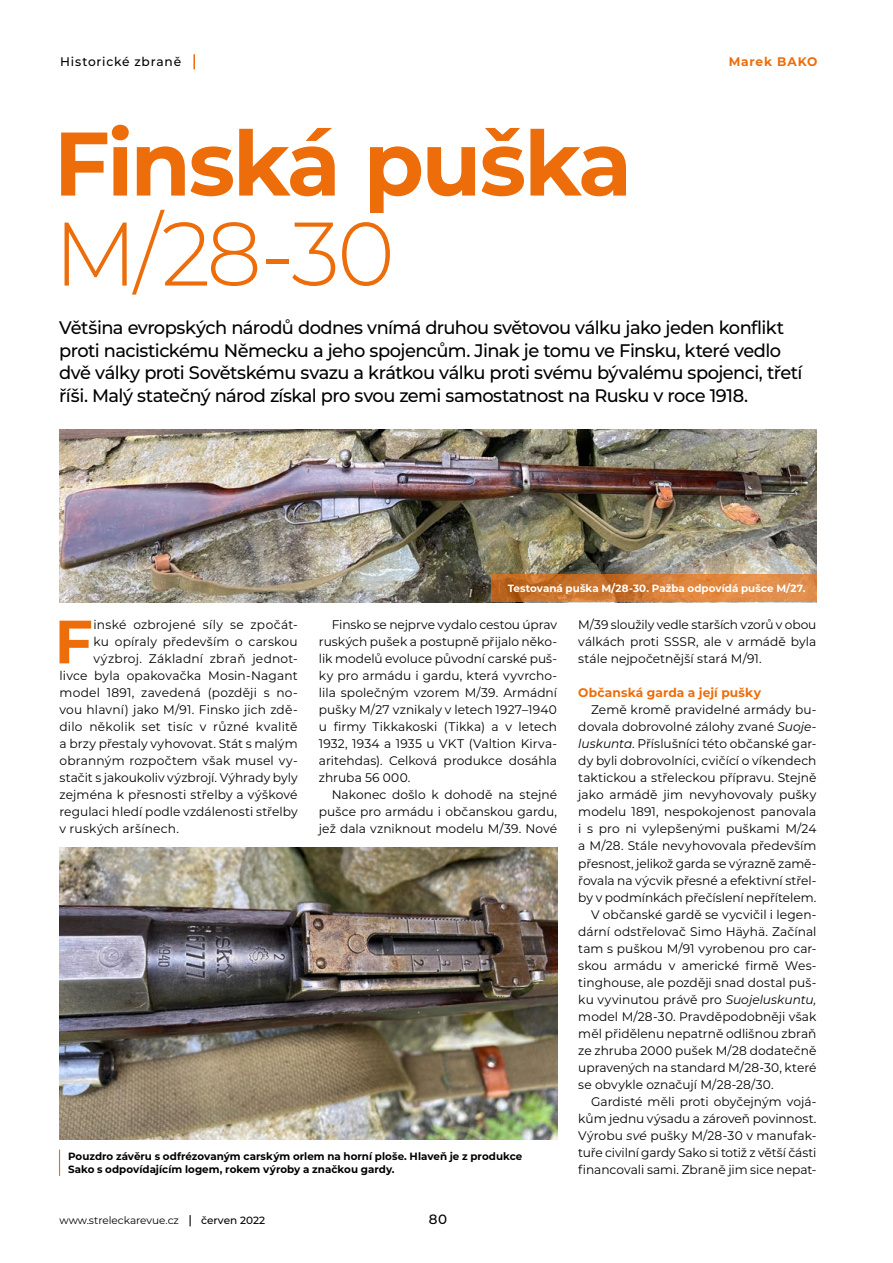
<style>
.page{position:relative;width:893px;height:1263px;background:#fff}
.page>*{position:absolute;margin:0;border:0;box-sizing:border-box;transform-origin:0 0}
.t1{font:700 90px "Montserrat";letter-spacing:-.03em;color:#ed6d0a}
.t2{font:300 90px "Montserrat";color:#ed6d0a}
.t3{font:700 61.05px "Montserrat";color:#ed6d0a}
.t4{font:500 18.15px/22.5px "Montserrat";letter-spacing:-.035em;color:#000}
.t5{font:500 13.5px "Montserrat";color:#000}
.t6{font:12.45px/17px "Montserrat";letter-spacing:.005em;color:#000;text-align:justify}
.t7{font:12.45px "Montserrat";letter-spacing:-.015em;color:#000}
.t8{font:12.45px "Montserrat";letter-spacing:.025em;color:#000}
.t9{font:700 12.45px "Montserrat";letter-spacing:.015em;color:#ed6d0a}
.t10{font:500 12.45px "Montserrat";letter-spacing:.065em;color:#000}
.t11{font:700 12.45px "Montserrat";letter-spacing:.07em;color:#ed6d0a}
.t12{font:700 10.5px/13.5px "Montserrat";letter-spacing:.005em;color:#000}
.t13{font:700 10.5px "Montserrat";letter-spacing:.005em;color:#fff}
.t14{font:10.5px "Montserrat";letter-spacing:-.005em;color:#000}
.s1{font-weight:500;font-size:12px}
.s2{font-weight:500}
.s3{font-style:italic}
</style>
<div class="page">
<svg style="left:193px;top:54px;width:2px;height:15px"></svg>
<img style="left:60px;top:430px;width:756px;height:172px">
<svg style="left:491px;top:574px;width:325px;height:28px;background:#d27c37"></svg>
<svg style="left:499px;top:582px;width:1px;height:13px"></svg>
<img style="left:60px;top:847px;width:497px;height:293px">
<svg style="left:59px;top:1149px;width:1px;height:27px"></svg>
<p class="t10" style="left:60px;top:53px;width:122px">Historické zbraně</p>
<h1 class="t1" style="left:54px;top:99px;width:580px">Finská puška</h1>
<h1 class="t2" style="left:54px;top:192px;width:342px">M/28-30</h1>
<p class="t11" style="left:729px;top:53px;width:90px">Marek BAKO</p>
<p class="t4" style="left:59px;top:316px;width:745px">Většina evropských národů dodnes vnímá druhou světovou válku jako jeden konflikt proti nacistickému Německu a jeho spojencům. Jinak je tomu ve Finsku, které vedlo dvě války proti Sovětskému svazu a krátkou válku proti svému bývalému spojenci, třetí říši. Malý statečný národ získal pro svou zemi samostatnost na Rusku v roce 1918.</p>
<p class="t13" style="left:508px;top:581px;width:299px">Testovaná puška M/28-30. Pažba odpovídá pušce M/27.</p>
<h2 class="t3" style="left:55px;top:598px;width:40px">F</h2>
<p class="t8" style="left:93px;top:616px;width:206px">inské ozbrojené síly se zpočát-</p>
<p class="t6" style="left:93px;top:633px;width:206px">ku opíraly především o carskou</p>
<p class="t6" style="left:93px;top:650px;width:206px">výzbroj. Základní zbraň jednot-</p>
<p class="t6" style="left:60px;top:667px;width:240px">livce byla opakovačka Mosin-Nagant</p>
<p class="t6" style="left:60px;top:684px;width:240px">model 1891, zavedená (později s no-</p>
<p class="t6" style="left:60px;top:701px;width:240px">vou hlavní) jako M/91. Finsko jich zdě-</p>
<p class="t6" style="left:60px;top:718px;width:240px">dilo několik set tisíc v různé kvalitě</p>
<p class="t6" style="left:60px;top:735px;width:240px">a brzy přestaly vyhovovat. Stát s malým</p>
<p class="t6" style="left:60px;top:752px;width:240px">obranným rozpočtem však musel vy-</p>
<p class="t6" style="left:60px;top:769px;width:240px">stačit s jakoukoliv výzbrojí. Výhrady byly</p>
<p class="t6" style="left:60px;top:786px;width:240px">zejména k přesnosti střelby a výškové</p>
<p class="t6" style="left:60px;top:803px;width:240px">regulaci hledí podle vzdálenosti střelby</p>
<p class="t6" style="left:60px;top:820px;width:121px">v ruských aršínech.</p>
<p class="t6" style="left:319px;top:616px;width:240px;text-indent:13px">Finsko se nejprve vydalo cestou úprav ruských pušek a postupně přijalo něko&shy;lik modelů evoluce původní carské puš&shy;ky pro armádu i gardu, která vyvrcho&shy;lila společným vzorem M/39. Armádní pušky M/27 vznikaly v letech 1927–1940 u firmy Tikkakoski (Tikka) a v letech 1932, 1934 a 1935 u VKT (Valtion Kirva&shy;aritehdas). Celková produkce dosáhla zhruba 56 000.</p>
<p class="t6" style="left:319px;top:786px;width:240px;text-indent:13px">Nakonec došlo k dohodě na stejné pušce pro armádu i občanskou gardu, jež dala vzniknout modelu M/39. Nové</p>
<p class="t12" style="left:68px;top:1149px;width:456px">Pouzdro závěru s odfrézovaným carským orlem na horní ploše. Hlaveň je z produkce<br>Sako s odpovídajícím logem, rokem výroby a značkou gardy.</p>
<p class="t14" style="left:60px;top:1213px;width:207px">www.streleckarevue.cz <span class="s1">|</span> <span class="s2">červen 2022</span></p>
<p class="t5" style="left:429px;top:1210px;width:20px">80</p>
<p class="t6" style="left:578px;top:616px;width:240px">M/39 sloužily vedle starších vzorů v obou válkách proti SSSR, ale v armádě byla stále nejpočetnější stará M/91.</p>
<p class="t9" style="left:578px;top:684px;width:184px">Občanská garda a její pušky</p>
<p class="t6" style="left:591px;top:701px;width:227px">Země kromě pravidelné armády bu-</p>
<p class="t6" style="left:578px;top:718px;width:240px">dovala dobrovolné zálohy zvané <span class="s3">Suoje-</span></p>
<p class="t6" style="left:578px;top:735px;width:240px"><span class="s3">luskunta</span>. Příslušníci této občanské gar-</p>
<p class="t6" style="left:578px;top:752px;width:240px">dy byli dobrovolníci, cvičící o víkendech</p>
<p class="t6" style="left:578px;top:769px;width:240px">taktickou a střeleckou přípravu. Stejně</p>
<p class="t6" style="left:578px;top:786px;width:240px">jako armádě jim nevyhovovaly pušky</p>
<p class="t6" style="left:578px;top:803px;width:240px">modelu 1891, nespokojenost panovala</p>
<p class="t6" style="left:578px;top:820px;width:240px">i s pro ni vylepšenými puškami M/24</p>
<p class="t6" style="left:578px;top:837px;width:240px">a M/28. Stále nevyhovovala především</p>
<p class="t6" style="left:578px;top:854px;width:240px">přesnost, jelikož garda se výrazně zamě-</p>
<p class="t6" style="left:578px;top:871px;width:240px">řovala na výcvik přesné a efektivní střel-</p>
<p class="t6" style="left:578px;top:888px;width:240px">by v podmínkách přečíslení nepřítelem.</p>
<p class="t6" style="left:591px;top:905px;width:227px">V občanské gardě se vycvičil i legen-</p>
<p class="t6" style="left:578px;top:922px;width:240px">dární odstřelovač Simo Häyhä. Začínal</p>
<p class="t6" style="left:578px;top:939px;width:240px">tam s puškou M/91 vyrobenou pro car-</p>
<p class="t6" style="left:578px;top:956px;width:240px">skou armádu v americké firmě Wes-</p>
<p class="t6" style="left:578px;top:973px;width:240px">tinghouse, ale později snad dostal puš-</p>
<p class="t6" style="left:578px;top:990px;width:240px">ku vyvinutou právě pro <span class="s3">Suojeluskuntu,</span></p>
<p class="t6" style="left:578px;top:1007px;width:240px">model M/28-30. Pravděpodobněji však</p>
<p class="t6" style="left:578px;top:1024px;width:240px">měl přidělenu nepatrně odlišnou zbraň</p>
<p class="t6" style="left:578px;top:1041px;width:240px">ze zhruba 2000 pušek M/28 dodatečně</p>
<p class="t6" style="left:578px;top:1058px;width:240px">upravených na standard M/28-30, které</p>
<p class="t6" style="left:578px;top:1075px;width:197px">se obvykle označují M/28-28/30.</p>
<p class="t6" style="left:591px;top:1092px;width:227px">Gardisté měli proti obyčejným vojá-</p>
<p class="t6" style="left:578px;top:1109px;width:240px">kům jednu výsadu a zároveň povinnost.</p>
<p class="t6" style="left:578px;top:1126px;width:240px">Výrobu <span class="s3">své</span> pušky M/28-30 v manufak-</p>
<p class="t7" style="left:578px;top:1144px;width:240px">tuře civilní gardy Sako si totiž z větší části</p>
<p class="t6" style="left:578px;top:1160px;width:240px">financovali sami. Zbraně jim sice nepat-</p>
</div>
